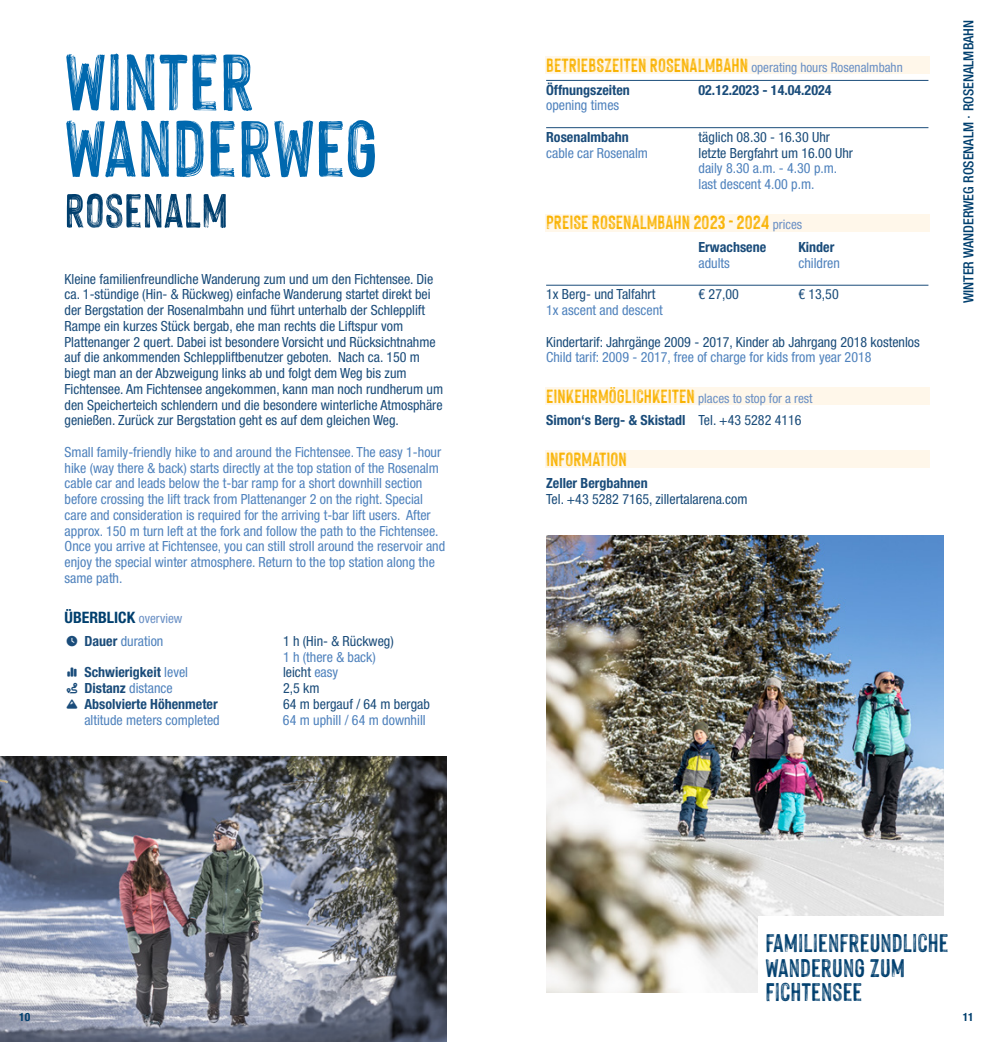
<style>
.page{position:relative;width:993px;height:1042px;background:#fff}
.page>*{position:absolute;margin:0;border:0;box-sizing:border-box;transform-origin:0 0}
.t1{font:87.5px/66.5px "Hackney Vector";color:#0068ae}
.t2{font:52.5px "Hackney Vector";color:#003f6e}
.t3{font:28px/24.5px "Hackney Vector";color:#003f6e}
.t4{font:21px "Hackney Vector";color:#f9b200}
.t5{font:700 condensed 15.75px "Helvetica Neue LT Pro";color:#003f6e}
.t6{font:condensed 14px/15.8px "Helvetica Neue LT Pro";color:#1a4c7a}
.t7{font:condensed 14px/15.8px "Helvetica Neue LT Pro";color:#4f82bd}
.t8{font:700 condensed 14px "Helvetica Neue LT Pro";color:#1a4c7a}
.t9{font:500 condensed 14px "Helvetica Neue LT Pro";color:#003f6e}
.t10{font:700 condensed 11.38px "Helvetica Neue LT Pro";color:#003f6e}
.s1{font-weight:400;font-size:13.12px;color:#6a90c5}
.s2{color:#1a4c7a}
.s3{font-weight:700;color:#1a4c7a}
.s4{font-weight:400;color:#4f82bd}
.s5{color:#4f82bd}
.s6{font-family:"Helvetica Neue LT Pro";font-stretch:condensed;font-size:13.12px;color:#6a90c5}
.s7{font-weight:400}
.s8{font-family:"Inter";font-weight:400;font-stretch:normal}
</style>
<div class="page">
<img style="left:546px;top:536px;width:397px;height:456px">
<img style="left:0;top:756px;width:446px;height:286px">
<div style="left:758px;top:916px;width:204px;height:100px;background:#fff"></div>
<div style="left:545px;top:56px;width:384px;height:18px;background:#fff7ea"></div>
<hr style="left:546px;top:80px;width:382px;height:1px;background:#1a4c7a">
<hr style="left:546px;top:127px;width:382px;height:1px;background:#1a4c7a">
<div style="left:545px;top:214px;width:384px;height:17px;background:#fff7ea"></div>
<hr style="left:546px;top:285px;width:382px;height:1px;background:#1a4c7a">
<div style="left:545px;top:387px;width:384px;height:18px;background:#fff7ea"></div>
<div style="left:545px;top:450px;width:384px;height:18px;background:#fff7ea"></div>
<h1 class="t1" style="left:64px;top:46px;width:315px">WINTER<br>WANDERWEG</h1>
<h2 class="t2" style="left:64px;top:182px;width:165px">ROSENALM</h2>
<p class="t6" style="left:64px;top:271px;width:380px">Kleine familienfreundliche Wanderung zum und um den Fichtensee. Die ca. 1-stündige (Hin- &amp; Rückweg) einfache Wanderung startet direkt bei der Bergstation der Rosenalmbahn und führt unterhalb der Schlepplift Rampe ein kurzes Stück bergab, ehe man rechts die Liftspur vom Plattenanger 2 quert. Dabei ist besondere Vorsicht und Rücksichtnahme auf die ankommenden Schleppliftbenutzer geboten. Nach ca. 150 m biegt man an der Abzweigung links ab und folgt dem Weg bis zum Fichtensee. Am Fichtensee angekommen, kann man noch rundherum um den Speicherteich schlendern und die besondere winterliche Atmosphäre genießen. Zurück zur Bergstation geht es auf dem gleichen Weg.</p>
<p class="t7" style="left:64px;top:444px;width:382px">Small family-friendly hike to and around the Fichtensee. The easy 1-hour hike (way there &amp; back) starts directly at the top station of the Rosenalm cable car and leads below the t-bar ramp for a short downhill section before crossing the lift track from Plattenanger 2 on the right. Special care and consideration is required for the arriving t-bar lift users. After approx. 150 m turn left at the fork and follow the path to the Fichtensee.<br>Once you arrive at Fichtensee, you can still stroll around the reservoir and enjoy the special winter atmosphere. Return to the top station along the same path.</p>
<p class="t5" style="left:64px;top:608px;width:119px">ÜBERBLICK <span class="s1">overview</span></p>
<p class="t7" style="left:67px;top:633px;width:98px"><span class="s2">●□</span> <span class="s3">Dauer</span> duration</p>
<p class="t6" style="left:283px;top:633px;width:112px">1 h (Hin- &amp; Rückweg)</p>
<p class="t7" style="left:283px;top:649px;width:94px">1 h (there &amp; back)</p>
<p class="t8" style="left:67px;top:664px;width:122px">▼▲● Schwierigkeit <span class="s4">level</span></p>
<p class="t6" style="left:283px;top:664px;width:57px">leicht <span class="s5">easy</span></p>
<p class="t7" style="left:67px;top:680px;width:108px"><span class="s2">□◆▼</span> <span class="s3">Distanz</span> distance</p>
<p class="t6" style="left:283px;top:680px;width:38px">2,5 km</p>
<p class="t8" style="left:67px;top:695px;width:152px">□◆■▼■ Absolvierte Höhenmeter</p>
<p class="t6" style="left:283px;top:696px;width:148px">64 m bergauf / 64 m bergab</p>
<p class="t7" style="left:84px;top:712px;width:137px">altitude meters completed</p>
<p class="t7" style="left:283px;top:712px;width:144px">64 m uphill / 64 m downhill</p>
<h3 class="t4" style="left:546px;top:54px;width:358px">BETRIEBSZEITEN ROSENALMBAHN <span class="s6">operating hours Rosenalmbahn</span></h3>
<p class="t8" style="left:546px;top:81px;width:85px">Öffnungszeiten</p>
<p class="t8" style="left:698px;top:81px;width:134px">02.12.2023 - 14.04.2024</p>
<p class="t7" style="left:546px;top:97px;width:75px">opening times</p>
<p class="t8" style="left:546px;top:128px;width:84px">Rosenalmbahn</p>
<p class="t6" style="left:698px;top:129px;width:133px">täglich 08.30 - 16.30 Uhr</p>
<p class="t7" style="left:546px;top:145px;width:103px">cable car Rosenalm</p>
<p class="t6" style="left:698px;top:145px;width:156px">letzte Bergfahrt um 16.00 Uhr</p>
<p class="t7" style="left:698px;top:160px;width:140px">daily 8.30 a.m. - 4.30 p.m. last descent 4.00 p.m.</p>
<h3 class="t4" style="left:546px;top:211px;width:257px">PREISE ROSENALMBAHN 2023 - 2024 <span class="s6">prices</span></h3>
<p class="t8" style="left:698px;top:239px;width:69px">Erwachsene</p>
<p class="t8" style="left:798px;top:239px;width:38px">Kinder</p>
<p class="t7" style="left:698px;top:255px;width:33px">adults</p>
<p class="t7" style="left:798px;top:255px;width:43px">children</p>
<p class="t6" style="left:546px;top:286px;width:111px">1x Berg- und Talfahrt</p>
<p class="t6" style="left:698px;top:286px;width:42px">€ 27,00</p>
<p class="t6" style="left:798px;top:286px;width:42px">€ 13,50</p>
<p class="t7" style="left:546px;top:302px;width:118px">1x ascent and descent</p>
<p class="t6" style="left:546px;top:334px;width:375px">Kindertarif: Jahrgänge 2009 - 2017, Kinder ab Jahrgang 2018 kostenlos</p>
<p class="t7" style="left:546px;top:349px;width:327px">Child tarif: 2009 - 2017, free of charge for kids from year 2018</p>
<h3 class="t4" style="left:546px;top:384px;width:268px">EINKEHRMÖGLICHKEITEN <span class="s6">places to stop for a rest</span></h3>
<p class="t8" style="left:546px;top:412px;width:257px">Simon‘s Berg- &amp; Skistadl <span class="s7">Tel. +43 5282 4116</span></p>
<h3 class="t4" style="left:546px;top:447px;width:82px">INFORMATION</h3>
<p class="t8" style="left:546px;top:475px;width:103px">Zeller Bergbahnen</p>
<p class="t6" style="left:546px;top:491px;width:203px">Tel. +43 5282 7165, zillertalarena.com</p>
<p class="t9" style="left:959px;top:303px;width:285px;rotate:-90deg">WINTER WANDERWEG ROSENALM <span class="s8">·</span> ROSENALMBAHN</p>
<h3 class="t3" style="left:765px;top:930px;width:184px">FAMILIENFREUNDLICHE<br>WANDERUNG ZUM<br>FICHTENSEE</h3>
<p class="t10" style="left:19px;top:1010px;width:12px">10</p>
<p class="t10" style="left:962px;top:1010px;width:12px">11</p>
</div>
